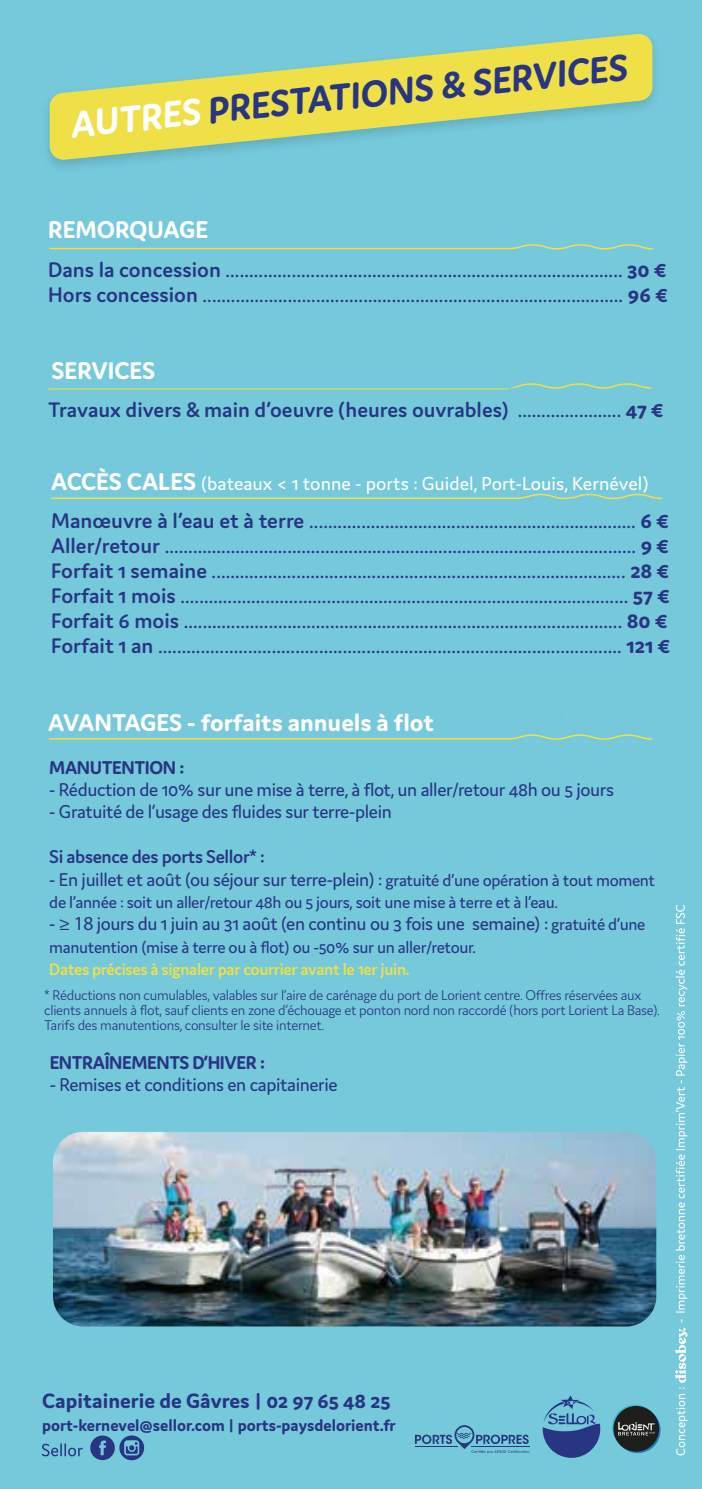
<style>
.page{position:relative;width:702px;height:1489px;background:#fff}
.page>*{position:absolute;margin:0;border:0;box-sizing:border-box;transform-origin:0 0}
.t1{font:700 39.75px "Domus";color:#283583}
.t2{font:700 25.75px "Domus";color:#fff}
.t3{font:22.5px/25px "Domus";color:#283583}
.t4{font:600 22.5px "Domus";color:#283583}
.t5{font:700 22px "Domus";color:#283583}
.t6{font:20px "Domus";color:#fff}
.t7{font:19.75px "Domus";letter-spacing:-.02em;color:#283583}
.t8{font:700 19.75px "Domus";letter-spacing:-.02em;color:#283583}
.t9{font:600 19.75px "Domus";letter-spacing:-.02em;color:#283583}
.t10{font:17.75px "Domus";letter-spacing:-.02em;color:#283583}
.t11{font:600 17.75px "Domus";letter-spacing:-.02em;color:#f0e047}
.t12{font:700 17.5px "Domus";color:#283583}
.t13{font:300 15px/15px "Domus";letter-spacing:-.02em;color:#283583}
.t14{font:13.5px "Domus";color:#fff}
.s1{color:#fff}
.s2{font-weight:600}
.s3{font-weight:700}
.s4{font-weight:400}
.s5{font-weight:700;font-size:25.75px}
.s6{font-weight:600;font-size:22.75px}
.s7{font-size:17.75px}
.s8{font-family:"Myriad Pro"}
</style>
<div class="page">
<div style="left:0;top:0;width:702px;height:1488px;background:#75c9db"></div>
<img style="left:47px;top:44px;width:608px;height:123px">
<svg style="left:50px;top:33px;width:602px;height:128px;fill:#f0e047"></svg>
<svg style="left:542px;top:1395px;width:58px;height:62px"></svg>
<svg style="left:612px;top:1404px;width:46px;height:46px"></svg>
<svg style="left:614px;top:1407px;width:46px;height:45px"></svg>
<div style="left:613px;top:1405px;width:46px;height:46px;background:#1e1e1c;border-radius:50%"></div>
<svg style="left:618px;top:1422px;width:36px;height:13px"></svg>
<svg style="left:90px;top:1435px;width:54px;height:25px"></svg>
<svg style="left:42px;top:1443px;width:41px;height:13px"></svg>
<img style="left:53px;top:1131px;width:603px;height:195px">
<svg style="left:675px;top:905px;width:12px;height:407px"></svg>
<svg style="left:675px;top:1327px;width:12px;height:55px"></svg>
<svg style="left:50px;top:244px;width:602px;height:5px"></svg>
<svg style="left:48px;top:383px;width:603px;height:6px"></svg>
<svg style="left:49px;top:734px;width:603px;height:5px"></svg>
<svg style="left:51px;top:493px;width:610px;height:6px"></svg>
<svg style="left:415px;top:1425px;width:114px;height:28px"></svg>
<h1 class="t1" style="left:68px;top:103px;width:561px;rotate:-6deg"><span class="s1">AUTRES</span> PRESTATIONS &amp; SERVICES</h1>
<p class="t2" style="left:48px;top:215px;width:162px">REMORQUAGE</p>
<p class="t3" style="left:48px;top:257px;width:621px"><span class="s2">Dans la concession</span> .................................................................................... <span class="s3">30 €<br></span><span class="s2">Hors concession</span> ......................................................................................... <span class="s3">96 €</span></p>
<p class="t2" style="left:52px;top:357px;width:105px">SERVICES</p>
<p class="t4" style="left:48px;top:397px;width:616px">Travaux divers &amp; main d’oeuvre (heures ouvrables) <span class="s4">......................</span> <span class="s3">47 €</span></p>
<p class="t6" style="left:51px;top:472px;width:599px"><span class="s5">ACCÈS CALES</span> (bateaux &lt; 1 tonne - ports : Guidel, Port-Louis, Kernével)</p>
<p class="t3" style="left:51px;top:507px;width:620px"><span class="s6">Manœuvre</span> <span class="s2">à l’eau et à terre</span> ..................................................................... <span class="s3">6 € </span><span class="s2">Aller/retour</span> .................................................................................................... <span class="s3">9 € </span><span class="s2">Forfait 1 semaine</span> ........................................................................................ <span class="s3">28 € </span><span class="s2">Forfait 1 mois</span> ............................................................................................... <span class="s3">57 € </span><span class="s2">Forfait 6 mois</span> ............................................................................................. <span class="s3">80 € </span><span class="s2">Forfait 1 an</span> .................................................................................................. <span class="s3">121 €</span></p>
<p class="t2" style="left:48px;top:708px;width:387px">AVANTAGES - forfaits annuels à flot</p>
<p class="t8" style="left:49px;top:756px;width:137px">MANUTENTION :</p>
<p class="t7" style="left:49px;top:778px;width:566px">- Réduction de 10% sur une mise à terre, à flot, un aller/retour 48h ou 5 jours</p>
<p class="t7" style="left:49px;top:801px;width:344px">- Gratuité de l’usage des fluides sur terre-plein</p>
<p class="t9" style="left:49px;top:845px;width:217px">Si absence des ports Sellor* :</p>
<p class="t7" style="left:49px;top:868px;width:607px">- En juillet et août (ou séjour sur terre-plein) : <span class="s7">gratuité d’une opération à tout moment</span></p>
<p class="t10" style="left:49px;top:892px;width:510px">de l’année : soit un aller/retour 48h ou 5 jours, soit une mise à terre et à l’eau.</p>
<p class="t7" style="left:49px;top:913px;width:597px">- <span class="s8">≥ 18</span> jours du 1 juin au 31 août (en continu ou 3 fois une semaine) : <span class="s7">gratuité d’une</span></p>
<p class="t10" style="left:49px;top:937px;width:428px">manutention (mise à terre ou à flot) ou -50% sur un aller/retour.</p>
<p class="t11" style="left:49px;top:959px;width:362px">Dates précises à signaler par courrier avant le 1er juin.</p>
<p class="t13" style="left:44px;top:987px;width:617px">* Réductions non cumulables, valables sur l’aire de carénage du port de Lorient centre. Offres réservées aux clients annuels à flot, sauf clients en zone d’échouage et ponton nord non raccordé (hors port Lorient La Base).<br>Tarifs des manutentions, consulter le site internet.</p>
<p class="t8" style="left:50px;top:1051px;width:217px">ENTRAÎNEMENTS D’HIVER :</p>
<p class="t7" style="left:50px;top:1073px;width:289px">- Remises et conditions en capitainerie</p>
<p class="t5" style="left:42px;top:1388px;width:350px">Capitainerie de Gâvres | 02 97 65 48 25</p>
<p class="t12" style="left:42px;top:1415px;width:355px">port-kernevel@sellor.com | ports-paysdelorient.fr</p>
<p class="t14" style="left:673px;top:1323px;width:6px;rotate:-90deg">-</p>
<p class="t14" style="left:673px;top:1455px;width:71px;rotate:-90deg">Conception :</p>
</div>
